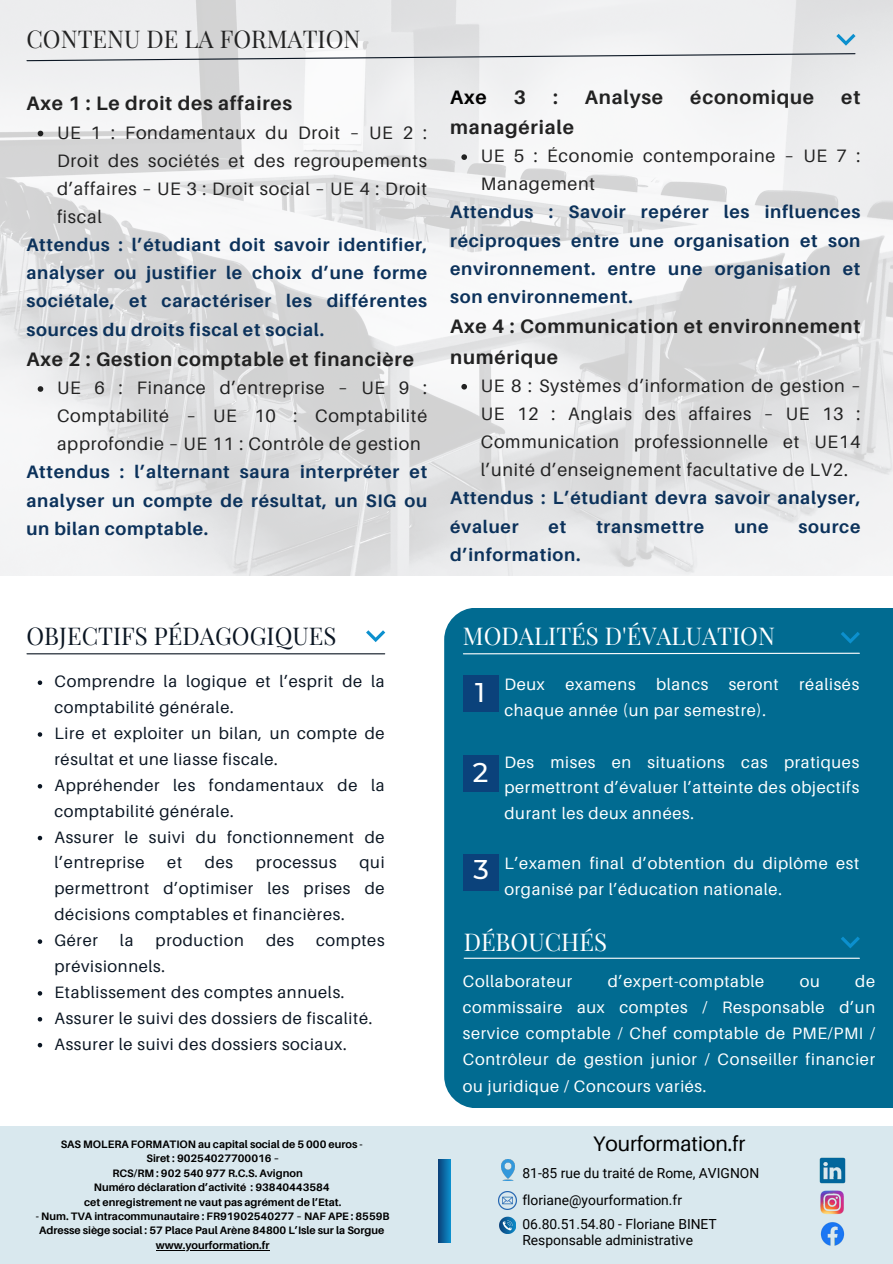
<style>
.page{position:relative;width:893px;height:1264px;background:#fff}
.page>*{position:absolute;margin:0;border:0;box-sizing:border-box;transform-origin:0 0}
.t1{font:500 27px "Montserrat";color:#fff}
.t2{font:24px "Playfair Display";color:#fff}
.t3{font:24px "Playfair Display";color:#0b1623}
.t4{font:24px "Playfair Display";color:#222}
.t5{font:21px "Aileron";color:#000}
.t6{font:700 19.5px/30.3px "Aileron";letter-spacing:.04em;color:#222}
.t7{font:700 19.5px "Aileron";color:#000}
.t8{font:700 18px/28.2px "Aileron";letter-spacing:.04em;color:#0c325b;text-align:justify}
.t9{font:18px/28.2px "Aileron";letter-spacing:.04em;color:#222;text-align:justify}
.t10{font:16.5px/25.8px "Aileron";letter-spacing:.04em;color:#0b1623}
.t11{font:16.5px/25.8px "Aileron";letter-spacing:.04em;color:#fff}
.t12{font:13.8px/15.6px "Roboto";color:#000}
.t13{font:700 10.8px "Aileron";color:#000}
</style>
<div class="page">
<img style="left:0;top:0;width:892px;height:575px">
<svg style="left:38px;top:131px;width:5px;height:5px"></svg>
<svg style="left:38px;top:386px;width:5px;height:6px"></svg>
<svg style="left:461px;top:154px;width:6px;height:6px"></svg>
<svg style="left:461px;top:384px;width:6px;height:5px"></svg>
<hr style="left:27px;top:653px;width:357px;height:1px;background:#0b1623">
<svg style="left:366px;top:630px;width:19px;height:12px"></svg>
<div style="left:444px;top:608px;width:448px;height:499px;background:#016b91"></div>
<svg style="left:462px;top:652px;width:398px;height:3px"></svg>
<svg style="left:840px;top:631px;width:19px;height:12px"></svg>
<div style="left:463px;top:675px;width:35px;height:36px;background:#0b427b"></div>
<div style="left:463px;top:755px;width:35px;height:36px;background:#0b427b"></div>
<hr style="left:464px;top:957px;width:395px;height:1px;background:#fff">
<svg style="left:840px;top:936px;width:19px;height:12px"></svg>
<div style="left:463px;top:854px;width:35px;height:37px;background:#0b427b"></div>
<svg style="left:38px;top:680px;width:4px;height:5px"></svg>
<svg style="left:38px;top:732px;width:4px;height:4px"></svg>
<svg style="left:38px;top:784px;width:4px;height:4px"></svg>
<svg style="left:38px;top:835px;width:4px;height:5px"></svg>
<svg style="left:38px;top:939px;width:4px;height:4px"></svg>
<svg style="left:38px;top:991px;width:4px;height:4px"></svg>
<svg style="left:38px;top:1017px;width:4px;height:4px"></svg>
<svg style="left:38px;top:1042px;width:4px;height:5px"></svg>
<svg style="left:26px;top:53px;width:830px;height:9px"></svg>
<svg style="left:836px;top:34px;width:19px;height:12px"></svg>
<div style="left:0;top:1126px;width:892px;height:137px;background:#d9e8ee"></div>
<svg style="left:438px;top:1159px;width:12px;height:83px"></svg>
<img style="left:819px;top:1157px;width:27px;height:27px">
<img style="left:820px;top:1222px;width:25px;height:24px">
<img style="left:820px;top:1190px;width:24px;height:24px">
<hr style="left:156px;top:1249px;width:114px;height:1px;background:#000">
<svg style="left:499px;top:1216px;width:17px;height:17px"></svg>
<img style="left:501px;top:1159px;width:13px;height:21px">
<img style="left:499px;top:1191px;width:18px;height:18px">
<h5 class="t4" style="left:26px;top:22px;width:335px">CONTENU DE LA FORMATION</h5>
<p class="t6" style="left:26px;top:88px;width:267px">Axe 1 : Le droit des affaires</p>
<h1 class="t9" style="left:57px;top:118px;width:371px">UE 1 : Fondamentaux du Droit – UE 2 :<br>Droit des sociétés et des regroupements d’affaires – UE 3 : Droit social – UE 4 : Droit fiscal</h1>
<p class="t8" style="left:26px;top:230px;width:402px">Attendus : l’étudiant doit savoir identifier, analyser ou justifier le choix d’une forme sociétale, et caractériser les différentes sources du droits fiscal et social.</p>
<p class="t6" style="left:26px;top:343px;width:389px">Axe 2 : Gestion comptable et financière</p>
<h2 class="t9" style="left:57px;top:373px;width:371px">UE 6 : Finance d’entreprise – UE 9 :<br>Comptabilité – UE 10 : Comptabilité approfondie – UE 11 : Contrôle de gestion</h2>
<p class="t8" style="left:26px;top:457px;width:402px">Attendus : l’alternant saura interpréter et analyser un compte de résultat, un SIG ou un bilan comptable.</p>
<h4 class="t7" style="left:450px;top:85px;width:38px">Axe</h4>
<h4 class="t6" style="left:513px;top:81px;width:14px">3</h4>
<h4 class="t6" style="left:553px;top:81px;width:6px">:</h4>
<h4 class="t6" style="left:584px;top:81px;width:80px">Analyse</h4>
<h4 class="t6" style="left:690px;top:81px;width:125px">économique</h4>
<h4 class="t6" style="left:841px;top:81px;width:21px">et</h4>
<h4 class="t6" style="left:450px;top:112px;width:125px">managériale</h4>
<p class="t9" style="left:480px;top:141px;width:381px">UE 5 : Économie contemporaine – UE 7 :<br>Management</p>
<h4 class="t8" style="left:450px;top:198px;width:412px">Attendus : Savoir repérer les influences réciproques entre une organisation et son environnement. entre une organisation et son environnement.</h4>
<h4 class="t6" style="left:450px;top:311px;width:412px">Axe 4 : Communication et environnement numérique</h4>
<h2 class="t9" style="left:480px;top:371px;width:381px">UE 8 : Systèmes d’information de gestion – UE 12 : Anglais des affaires – UE 13 :<br>Communication professionnelle et UE14 l’unité d’enseignement facultative de LV2.</h2>
<p class="t8" style="left:450px;top:483px;width:412px">Attendus : L’étudiant devra savoir analyser, évaluer</p>
<p class="t8" style="left:548px;top:511px;width:19px">et</p>
<p class="t8" style="left:596px;top:511px;width:109px">transmettre</p>
<p class="t8" style="left:734px;top:511px;width:36px">une</p>
<p class="t8" style="left:798px;top:511px;width:63px">source</p>
<p class="t8" style="left:450px;top:540px;width:132px">d’information.</p>
<p class="t3" style="left:26px;top:618px;width:311px">OBJECTIFS PÉDAGOGIQUES</p>
<h4 class="t10" style="left:54px;top:668px;width:331px">Comprendre la logique et l’esprit de la comptabilité générale.</h4>
<h1 class="t10" style="left:54px;top:720px;width:331px">Lire et exploiter un bilan, un compte de résultat et une liasse fiscale.</h1>
<p class="t10" style="left:54px;top:771px;width:331px">Appréhender les fondamentaux de la comptabilité générale.</p>
<p class="t10" style="left:54px;top:823px;width:331px">Assurer le suivi du fonctionnement de l’entreprise</p>
<p class="t10" style="left:167px;top:849px;width:16px">et</p>
<p class="t10" style="left:205px;top:849px;width:30px">des</p>
<p class="t10" style="left:256px;top:849px;width:82px">processus</p>
<p class="t10" style="left:54px;top:849px;width:331px;text-align:justify;text-indent:305px">qui permettront d’optimiser les prises de décisions comptables et financières.</p>
<p class="t10" style="left:54px;top:927px;width:45px">Gérer</p>
<p class="t10" style="left:120px;top:927px;width:15px">la</p>
<p class="t10" style="left:156px;top:927px;width:90px">production</p>
<p class="t10" style="left:266px;top:927px;width:30px">des</p>
<p class="t10" style="left:316px;top:927px;width:70px">comptes</p>
<p class="t10" style="left:54px;top:953px;width:112px">prévisionnels.</p>
<p class="t10" style="left:54px;top:978px;width:291px">Etablissement des comptes annuels.</p>
<p class="t10" style="left:54px;top:1004px;width:319px">Assurer le suivi des dossiers de fiscalité.</p>
<p class="t10" style="left:54px;top:1030px;width:294px">Assurer le suivi des dossiers sociaux.</p>
<p class="t2" style="left:463px;top:618px;width:313px">MODALITÉS D'ÉVALUATION</p>
<h4 class="t1" style="left:475px;top:675px;width:11px">1</h4>
<p class="t1" style="left:473px;top:755px;width:17px">2</p>
<p class="t1" style="left:473px;top:852px;width:17px">3</p>
<p class="t11" style="left:504px;top:671px;width:356px">Deux examens blancs seront réalisés chaque année (un par semestre).</p>
<p class="t11" style="left:504px;top:748px;width:356px;text-align:justify">Des mises en situations cas pratiques permettront d’évaluer l’atteinte des objectifs durant les deux années.</p>
<h1 class="t11" style="left:504px;top:849px;width:356px">L’examen final d’obtention du diplôme est organisé par l’éducation nationale.</h1>
<p class="t2" style="left:463px;top:925px;width:145px">DÉBOUCHÉS</p>
<p class="t11" style="left:463px;top:967px;width:111px">Collaborateur</p>
<p class="t11" style="left:607px;top:967px;width:158px">d’expert-comptable</p>
<p class="t11" style="left:799px;top:967px;width:22px">ou</p>
<p class="t11" style="left:463px;top:967px;width:413px;line-height:26.2px;text-align:justify;text-indent:392px">de commissaire aux comptes / Responsable d’un service comptable / Chef comptable de PME/PMI / Contrôleur de gestion junior / Conseiller financier ou juridique / Concours variés.</p>
<h5 class="t13" style="left:61px;top:1137px;width:303px">SAS MOLERA FORMATION au capital social de 5 000 euros -</h5>
<p class="t5" style="left:593px;top:1130px;width:154px">Yourformation.fr</p>
<p class="t13" style="left:146px;top:1151px;width:134px">Siret : 90254027700016 –</p>
<p class="t13" style="left:112px;top:1166px;width:192px">RCS/RM : 902 540 977 R.C.S. Avignon</p>
<p class="t13" style="left:94px;top:1180px;width:237px">Numéro déclaration d’activité : 93840443584</p>
<p class="t13" style="left:84px;top:1195px;width:259px">cet enregistrement ne vaut pas agrément de l’Etat.</p>
<p class="t13" style="left:36px;top:1209px;width:355px">- Num. TVA intracommunautaire : FR91902540277 – NAF APE : 8559B</p>
<p class="t13" style="left:39px;top:1223px;width:347px">Adresse siège social : 57 Place Paul Arène 84800 L’Isle sur la Sorgue</p>
<p class="t13" style="left:156px;top:1238px;width:115px">www.yourformation.fr</p>
<p class="t12" style="left:522px;top:1165px;width:238px">81-85 rue du traité de Rome, AVIGNON</p>
<p class="t12" style="left:522px;top:1192px;width:161px">floriane@yourformation.fr</p>
<h3 class="t12" style="left:522px;top:1216px;width:196px">06.80.51.54.80 - Floriane BINET<br>Responsable administrative</h3>
</div>
